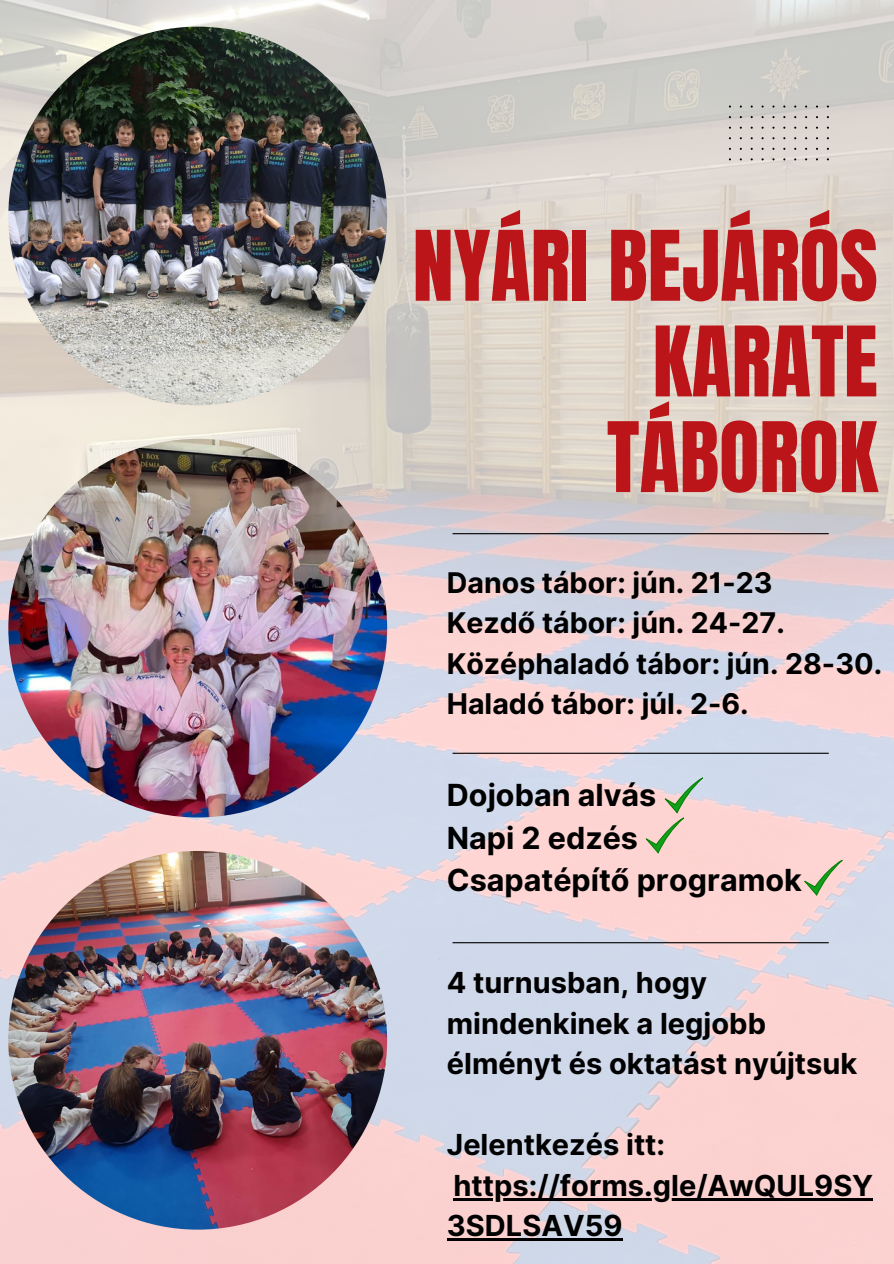
<style>
.page{position:relative;width:894px;height:1264px;background:#fff}
.page>*{position:absolute;margin:0;border:0;box-sizing:border-box;transform-origin:0 0}
.t1{font:82.5px/95.7px "Anton";color:#bb151a;text-align:right}
.t2{font:700 30.45px "Inter";color:#000}
.t3{font:700 28.95px/40.5px "Inter";color:#000}
.t4{font:700 28.5px "Inter";color:#000}
</style>
<div class="page">
<img style="left:0;top:0;width:893px;height:1263px">
<hr style="left:452px;top:752px;width:376px;height:1px;background:#000">
<svg style="left:728px;top:105px;width:100px;height:55px;background:#d3cdc8"></svg>
<hr style="left:452px;top:533px;width:376px;height:1px;background:#000">
<img style="left:8px;top:27px;width:379px;height:378px;border-radius:50%">
<img style="left:8px;top:439px;width:379px;height:378px;border-radius:50%">
<img style="left:8px;top:851px;width:379px;height:378px;border-radius:50%">
<svg style="left:804px;top:859px;width:38px;height:36px"></svg>
<svg style="left:645px;top:777px;width:57px;height:76px;background:#dbcec3"></svg>
<hr style="left:452px;top:942px;width:376px;height:1px;background:#000">
<hr style="left:453px;top:1198px;width:420px;height:2px;background:#000">
<hr style="left:446px;top:1238px;width:176px;height:2px;background:#000">
<p class="t1" style="left:412px;top:219px;width:466px">NYÁRI BEJÁRÓS<br>KARATE<br>TÁBOROK</p>
<p class="t4" style="left:446px;top:565px;width:327px">Danos tábor: jún. 21-23</p>
<p class="t4" style="left:446px;top:606px;width:339px">Kezdő tábor: jún. 24-27.</p>
<p class="t4" style="left:446px;top:646px;width:437px">Középhaladó tábor: jún. 28-30.</p>
<p class="t4" style="left:446px;top:687px;width:303px">Haladó tábor: júl. 2-6.</p>
<p class="t2" style="left:446px;top:776px;width:211px">Dojoban alvás</p>
<h1 class="t2" style="left:446px;top:819px;width:193px">Napi 2 edzés</h1>
<p class="t2" style="left:446px;top:862px;width:356px">Csapatépítő programok</p>
<p class="t3" style="left:446px;top:962px;width:412px">4 turnusban, hogy mindenkinek a legjobb élményt és oktatást nyújtsuk</p>
<p class="t3" style="left:446px;top:1124px;width:220px">Jelentkezés itt:</p>
<p class="t3" style="left:446px;top:1165px;width:428px">https://forms.gle/AwQUL9SY<br>3SDLSAV59</p>
</div>
